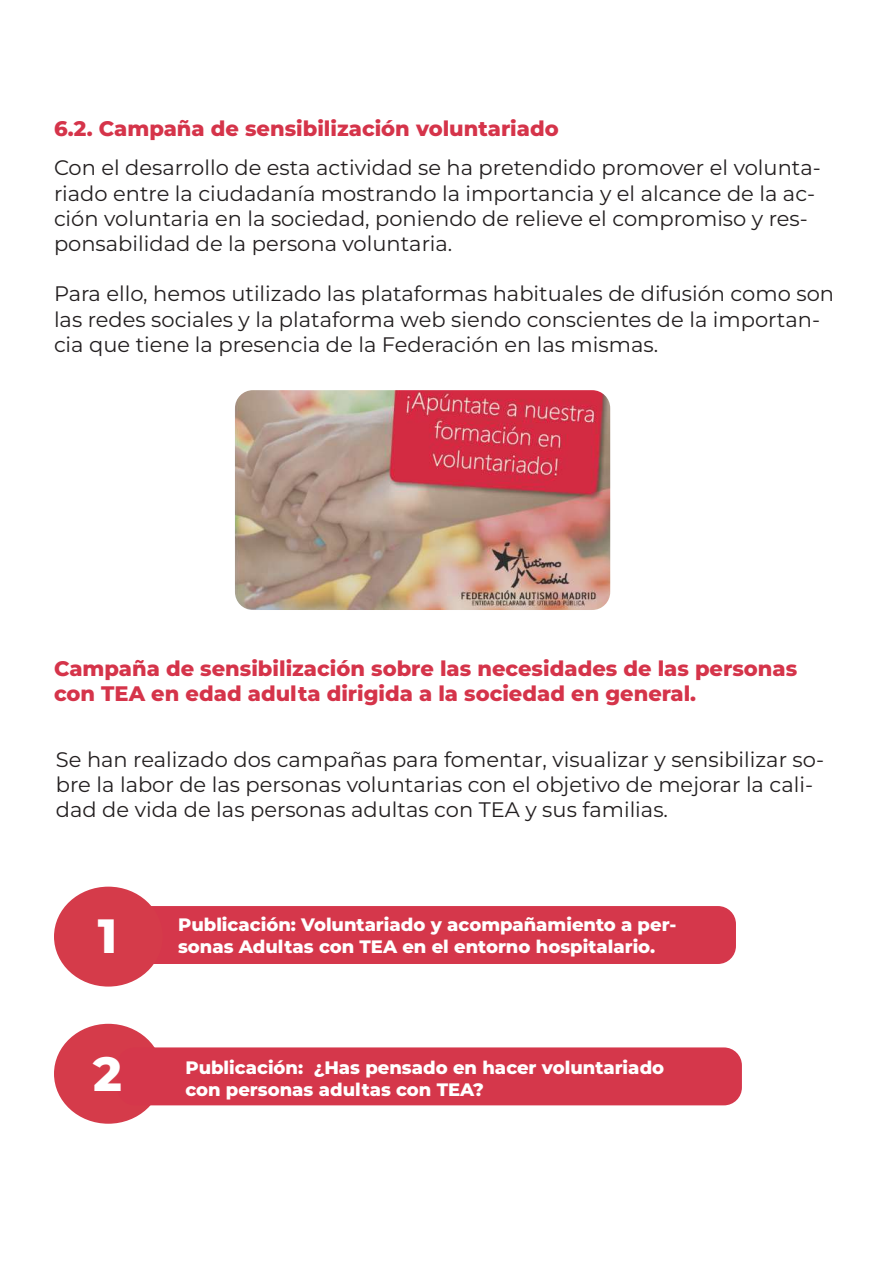
<style>
.page{position:relative;width:893px;height:1263px;background:#fff}
.page>*{position:absolute;margin:0;border:0;box-sizing:border-box;transform-origin:0 0}
.t1{font:800 48px "Montserrat";color:#fff}
.t2{font:21px/25.2px "Montserrat";color:#231f20}
.t3{font:800 21px/25.2px "Montserrat";color:#d5344a}
.t4{font:800 18px/21.6px "Montserrat";color:#fff}
</style>
<div class="page">
<img style="left:235px;top:390px;width:375px;height:220px">
<div style="left:111px;top:906px;width:625px;height:58px;background:#d5374b;border-radius:18px"></div>
<div style="left:54px;top:887px;width:109px;height:99px;background:#d53b4a;border-radius:50%"></div>
<div style="left:54px;top:1024px;width:109px;height:100px;background:#d53b4a;border-radius:50%"></div>
<div style="left:117px;top:1047px;width:625px;height:58px;background:#d5374b;border-radius:18px"></div>
<p class="t3" style="left:54px;top:116px;width:506px">6.2. Campaña de sensibilización voluntariado</p>
<p class="t2" style="left:54px;top:155px;width:768px">Con el desarrollo de esta actividad se ha pretendido promover el volunta&shy;riado entre la ciudadanía mostrando la importancia y el alcance de la ac&shy;ción voluntaria en la sociedad, poniendo de relieve el compromiso y res&shy;ponsabilidad de la persona voluntaria.</p>
<p class="t2" style="left:54px;top:281px;width:781px">Para ello, hemos utilizado las plataformas habituales de difusión como son las redes sociales y la plataforma web siendo conscientes de la importan&shy;cia que tiene la presencia de la Federación en las mismas.</p>
<p class="t3" style="left:54px;top:655px;width:745px">Campaña de sensibilización sobre las necesidades de las personas con TEA en edad adulta dirigida a la sociedad en general.</p>
<p class="t2" style="left:56px;top:746px;width:770px">Se han realizado dos campañas para fomentar, visualizar y sensibilizar so&shy;bre la labor de las personas voluntarias con el objetivo de mejorar la cali&shy;dad de vida de las personas adultas con TEA y sus familias.</p>
<h1 class="t1" style="left:98px;top:904px;width:21px">1</h1>
<p class="t4" style="left:178px;top:913px;width:500px">Publicación: Voluntariado y acompañamiento a per&shy;sonas Adultas con TEA en el entorno hospitalario.</p>
<h1 class="t1" style="left:93px;top:1042px;width:30px">2</h1>
<p class="t4" style="left:185px;top:1056px;width:480px">Publicación: ¿Has pensado en hacer voluntariado con personas adultas con TEA?</p>
</div>
